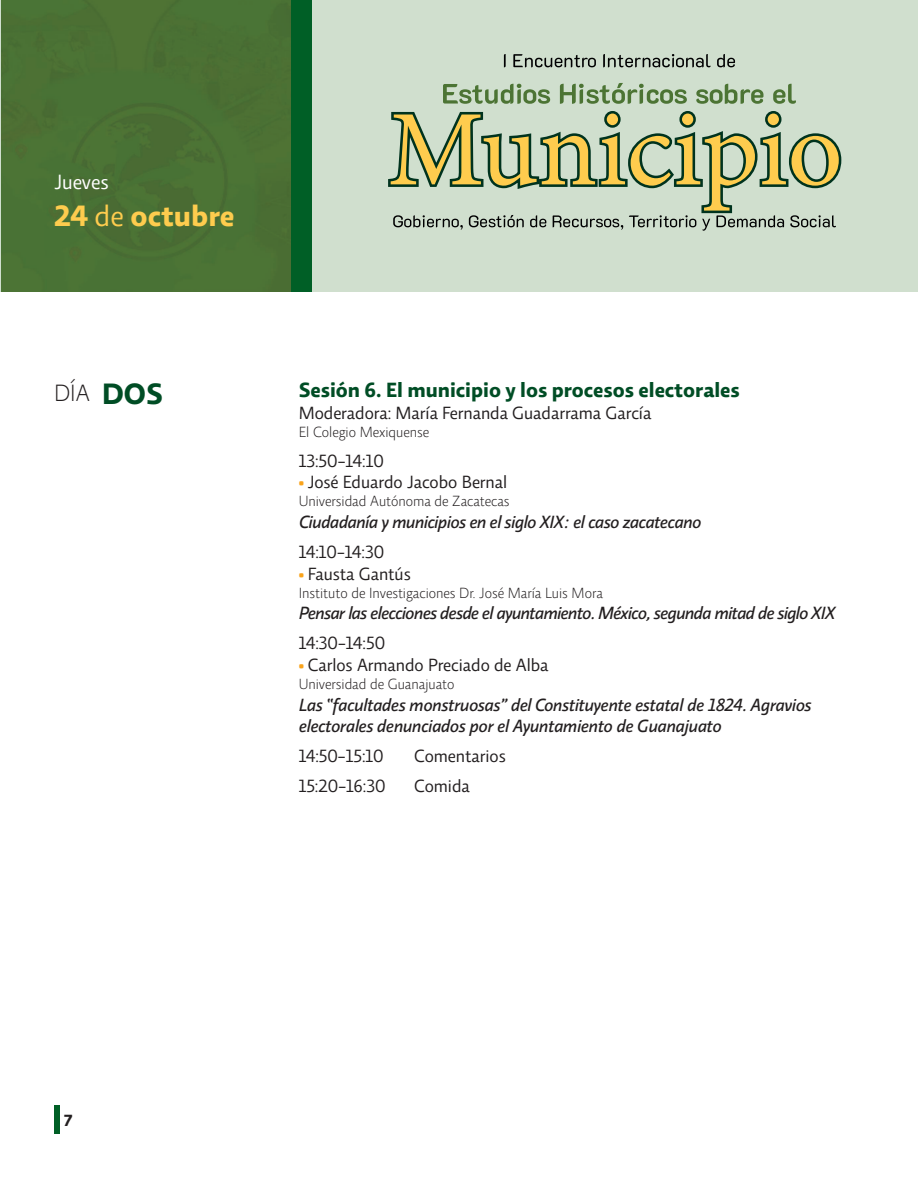
<style>
.page{position:relative;width:918px;height:1188px;background:#fff}
.page>*{position:absolute;margin:0;border:0;box-sizing:border-box;transform-origin:0 0}
.t1{font:700 30px "Relato Sans OT";color:#fecc4e}
.t2{font:300 24px "Relato Sans OT";color:#231f20}
.t3{font:700 21px "Relato Sans OT";color:#004d25}
.t4{font:21px "Relato Sans OT";color:#fff}
.t5{font:italic 18px/21.6px "Relato Sans OT Mediumt";letter-spacing:-.01em;color:#231f20}
.t6{font:18px "Relato Sans OT";color:#231f20}
.t7{font:700 16.5px "Relato Sans OT";color:#231f20}
.t8{font:300 15px "Relato Sans OT";color:#231f20}
.s1{font-weight:400}
.s2{font-weight:700;font-size:30px;color:#004d25}
.s3{font-weight:900;color:#f9a31b}
</style>
<div class="page">
<div style="left:2px;top:0;width:289px;height:291px;background:#4a7234"></div>
<hr style="left:0;top:0;width:1px;height:292px;background:#d0dfce">
<div style="left:311px;top:0;width:607px;height:292px;background:#d0dfce"></div>
<div style="left:54px;top:1106px;width:6px;height:28px;background:#005f26"></div>
<div style="left:291px;top:0;width:21px;height:292px;background:#005f26"></div>
<svg style="left:443px;top:84px;width:107px;height:16px"></svg>
<svg style="left:560px;top:83px;width:127px;height:17px"></svg>
<svg style="left:696px;top:84px;width:67px;height:16px"></svg>
<svg style="left:773px;top:84px;width:19px;height:16px"></svg>
<svg style="left:504px;top:54px;width:2px;height:13px"></svg>
<svg style="left:513px;top:54px;width:83px;height:13px"></svg>
<svg style="left:603px;top:54px;width:108px;height:13px"></svg>
<svg style="left:717px;top:54px;width:18px;height:13px"></svg>
<svg style="left:388px;top:100px;width:454px;height:87px"></svg>
<svg style="left:391px;top:114px;width:448px;height:117px"></svg>
<p class="t4" style="left:54px;top:170px;width:56px">Jueves</p>
<h1 class="t1" style="left:54px;top:197px;width:182px">24 <span class="s1">de</span> octubre</h1>
<h2 class="t2" style="left:54px;top:378px;width:110px">DÍA <span class="s2">DOS</span></h2>
<p class="t3" style="left:299px;top:377px;width:443px">Sesión 6. El municipio y los procesos electorales</p>
<p class="t6" style="left:299px;top:402px;width:354px">Moderadora: María Fernanda Guadarrama García</p>
<p class="t8" style="left:299px;top:423px;width:132px">El Colegio Mexiquense</p>
<p class="t6" style="left:299px;top:450px;width:87px">13:50-14:10</p>
<p class="t6" style="left:299px;top:472px;width:210px"><span class="s3">•</span> José Eduardo Jacobo Bernal</p>
<p class="t8" style="left:299px;top:492px;width:212px">Universidad Autónoma de Zacatecas</p>
<p class="t5" style="left:299px;top:511px;width:404px">Ciudadanía y municipios en el siglo XIX: el caso zacatecano</p>
<p class="t6" style="left:299px;top:541px;width:87px">14:10-14:30</p>
<p class="t6" style="left:299px;top:563px;width:114px"><span class="s3">•</span> Fausta Gantús</p>
<p class="t8" style="left:299px;top:584px;width:306px">Instituto de Investigaciones Dr. José María Luis Mora</p>
<p class="t5" style="left:299px;top:602px;width:538px">Pensar las elecciones desde el ayuntamiento. México, segunda mitad de siglo XIX</p>
<p class="t6" style="left:299px;top:633px;width:88px">14:30-14:50</p>
<p class="t6" style="left:299px;top:654px;width:251px"><span class="s3">•</span> Carlos Armando Preciado de Alba</p>
<p class="t8" style="left:299px;top:675px;width:157px">Universidad de Guanajuato</p>
<p class="t5" style="left:299px;top:693px;width:514px">Las “facultades monstruosas” del Constituyente estatal de 1824. Agravios electorales denunciados por el Ayuntamiento de Guanajuato</p>
<p class="t6" style="left:299px;top:745px;width:87px">14:50-15:10</p>
<p class="t6" style="left:414px;top:745px;width:93px">Comentarios</p>
<p class="t6" style="left:299px;top:776px;width:88px">15:20-16:30</p>
<p class="t6" style="left:414px;top:776px;width:57px">Comida</p>
<p class="t7" style="left:64px;top:1110px;width:10px">7</p>
</div>
